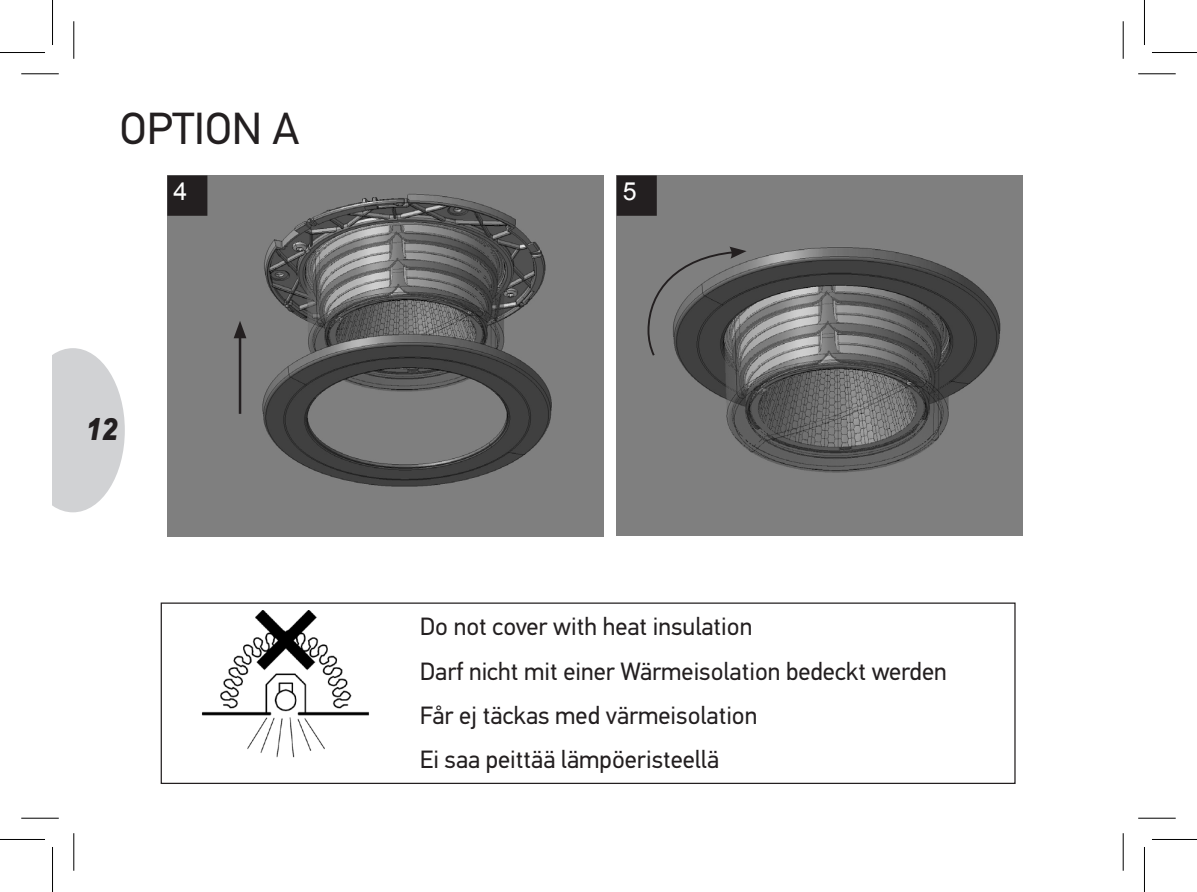
<style>
.page{position:relative;width:1197px;height:892px;background:#fff}
.page>*{position:absolute;margin:0;border:0;box-sizing:border-box;transform-origin:0 0}
.arial_10pt{font:45px "Hella DIN Universal";color:#231f20}
.t1{font:italic 900 30px "Arial";color:#231f20;scale:.8 1}
.arial_10pt-2{font:25px "Hella DIN Universal";color:#231f20}
.arial_10pt-3{font:25px "Arial";color:#fff}
</style>
<div class="page">
<svg style="left:52px;top:348px;width:73px;height:164px"></svg>
<img style="left:202px;top:610px;width:167px;height:148px">
<div style="left:161px;top:602px;width:854px;height:182px;border:1px solid #231f20"></div>
<img style="left:167px;top:175px;width:436px;height:361px">
<hr style="left:239px;top:334px;width:2px;height:80px;background:#231f20">
<svg style="left:234px;top:321px;width:12px;height:17px"></svg>
<div style="left:169px;top:177px;width:37px;height:37px;background:#231f20"></div>
<div style="left:167px;top:175px;width:40px;height:41px;border:2px solid #231f20"></div>
<img style="left:616px;top:175px;width:406px;height:361px">
<svg style="left:646px;top:246px;width:100px;height:112px;background:#636363"></svg>
<div style="left:618px;top:177px;width:37px;height:37px;background:#231f20"></div>
<div style="left:616px;top:175px;width:40px;height:41px;border:2px solid #231f20"></div>
<hr style="left:21px;top:73px;width:38px;height:1px;background:#000">
<hr style="left:1138px;top:73px;width:37px;height:1px;background:#000">
<hr style="left:21px;top:817px;width:38px;height:1px;background:#000">
<hr style="left:1138px;top:817px;width:37px;height:1px;background:#000">
<hr style="left:73px;top:21px;width:1px;height:38px;background:#000">
<hr style="left:73px;top:833px;width:1px;height:37px;background:#000">
<hr style="left:1122px;top:21px;width:1px;height:38px;background:#000">
<hr style="left:1122px;top:833px;width:1px;height:37px;background:#000">
<hr style="left:0;top:52px;width:45px;height:1px;background:#000">
<hr style="left:1151px;top:52px;width:45px;height:1px;background:#000">
<hr style="left:0;top:839px;width:45px;height:1px;background:#000">
<hr style="left:1151px;top:839px;width:45px;height:1px;background:#000">
<hr style="left:52px;top:0;width:1px;height:45px;background:#000">
<hr style="left:52px;top:847px;width:1px;height:45px;background:#000">
<hr style="left:1143px;top:0;width:1px;height:45px;background:#000">
<hr style="left:1143px;top:847px;width:1px;height:45px;background:#000">
<p class="arial_10pt" style="left:120px;top:102px;width:181px">OPTION A</p>
<p class="arial_10pt-3" style="left:173px;top:175px;width:15px">4</p>
<p class="arial_10pt-3" style="left:622px;top:175px;width:15px">5</p>
<p class="t1" style="left:85px;top:411px;width:42px">12</p>
<p class="arial_10pt-2" style="left:420px;top:611px;width:334px">Do not cover with heat insulation</p>
<p class="arial_10pt-2" style="left:420px;top:656px;width:528px">Darf nicht mit einer Wärmeisolation bedeckt werden</p>
<p class="arial_10pt-2" style="left:420px;top:700px;width:339px">Får ej täckas med värmeisolation</p>
<p class="arial_10pt-2" style="left:420px;top:744px;width:301px">Ei saa peittää lämpöeristeellä</p>
</div>
